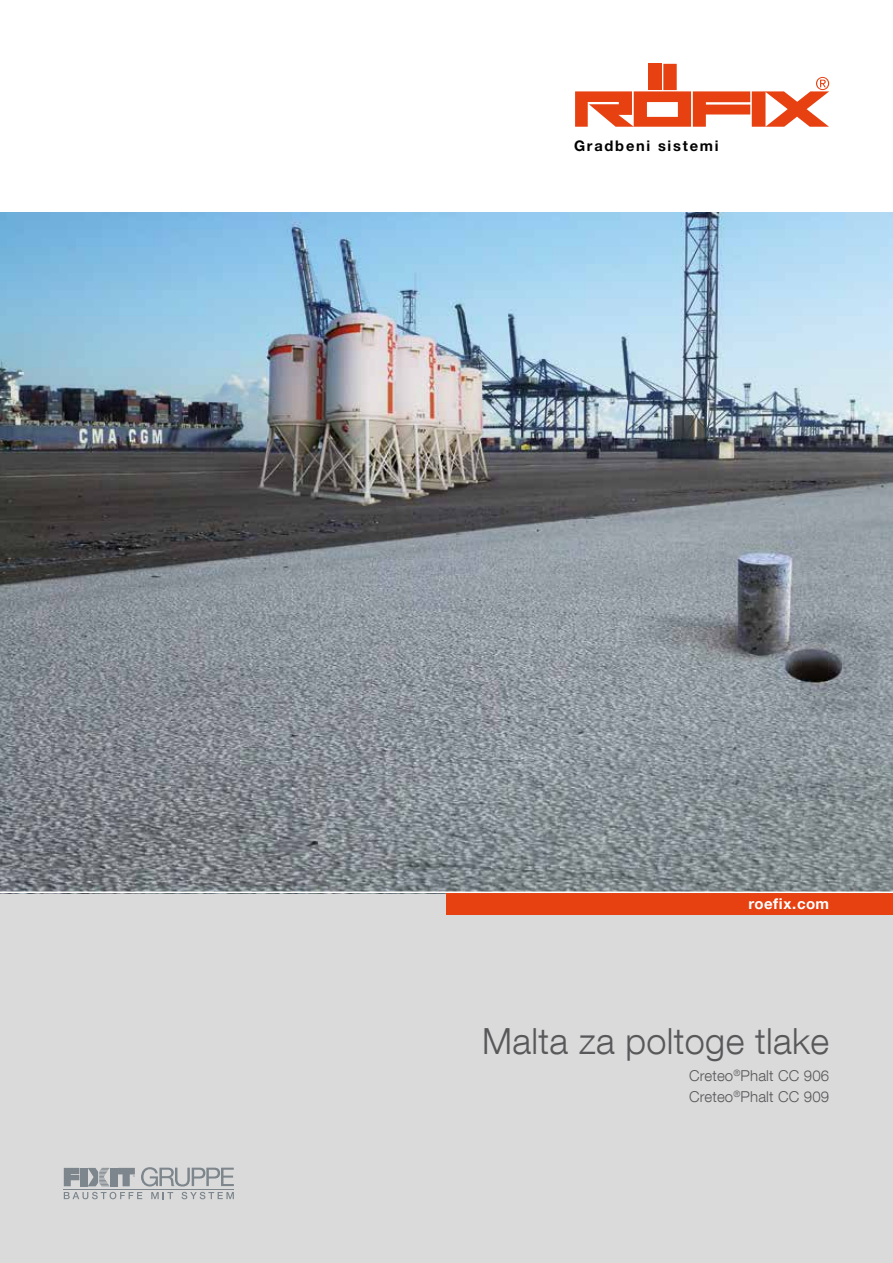
<style>
.page{position:relative;width:893px;height:1263px;background:#fff}
.page>*{position:absolute;margin:0;border:0;box-sizing:border-box;transform-origin:0 0}
.t1{font:300 36px "Helvetica Neue LT Com";letter-spacing:.01em;color:#58585b}
.t2{font:300 15px/21px "Helvetica Neue LT Com";letter-spacing:.01em;color:#58585b}
.t3{font:700 15px "Helvetica Neue LT Com";letter-spacing:.025em;color:#fff}
.t4{font:700 14.7px "Helvetica Neue";letter-spacing:.12em;color:#000}
</style>
<div class="page">
<div style="left:0;top:892px;width:893px;height:371px;background:#dadada"></div>
<img style="left:0;top:213px;width:893px;height:678px">
<svg style="left:64px;top:1168px;width:15px;height:18px"></svg>
<div style="left:80px;top:1168px;width:7px;height:18px;background:#7d868c"></div>
<div style="left:110px;top:1168px;width:7px;height:18px;background:#7d868c"></div>
<svg style="left:88px;top:1168px;width:22px;height:18px"></svg>
<svg style="left:118px;top:1168px;width:17px;height:18px"></svg>
<hr style="left:64px;top:1189px;width:170px;height:1px;background:#7d868c">
<svg style="left:141px;top:1167px;width:93px;height:19px"></svg>
<svg style="left:64px;top:1192px;width:78px;height:7px"></svg>
<svg style="left:151px;top:1192px;width:22px;height:7px"></svg>
<svg style="left:182px;top:1192px;width:52px;height:7px"></svg>
<div style="left:663px;top:64px;width:14px;height:26px;background:#e74011"></div>
<div style="left:648px;top:64px;width:14px;height:26px;background:#e74011"></div>
<svg style="left:575px;top:77px;width:254px;height:50px"></svg>
<div style="left:446px;top:893px;width:447px;height:21px;background:#e74011"></div>
<hr style="left:0;top:891px;width:893px;height:2px;background:#fff">
<p class="t4" style="left:574px;top:137px;width:146px">Gradbeni sistemi</p>
<p class="t3" style="left:748px;top:894px;width:82px">roefix.com</p>
<h1 class="t1" style="left:482px;top:1019px;width:349px">Malta za poltoge tlake</h1>
<p class="t2" style="left:689px;top:1065px;width:141px">Creteo<sup>®</sup>Phalt CC 906<br>Creteo<sup>®</sup>Phalt CC 909</p>
</div>
